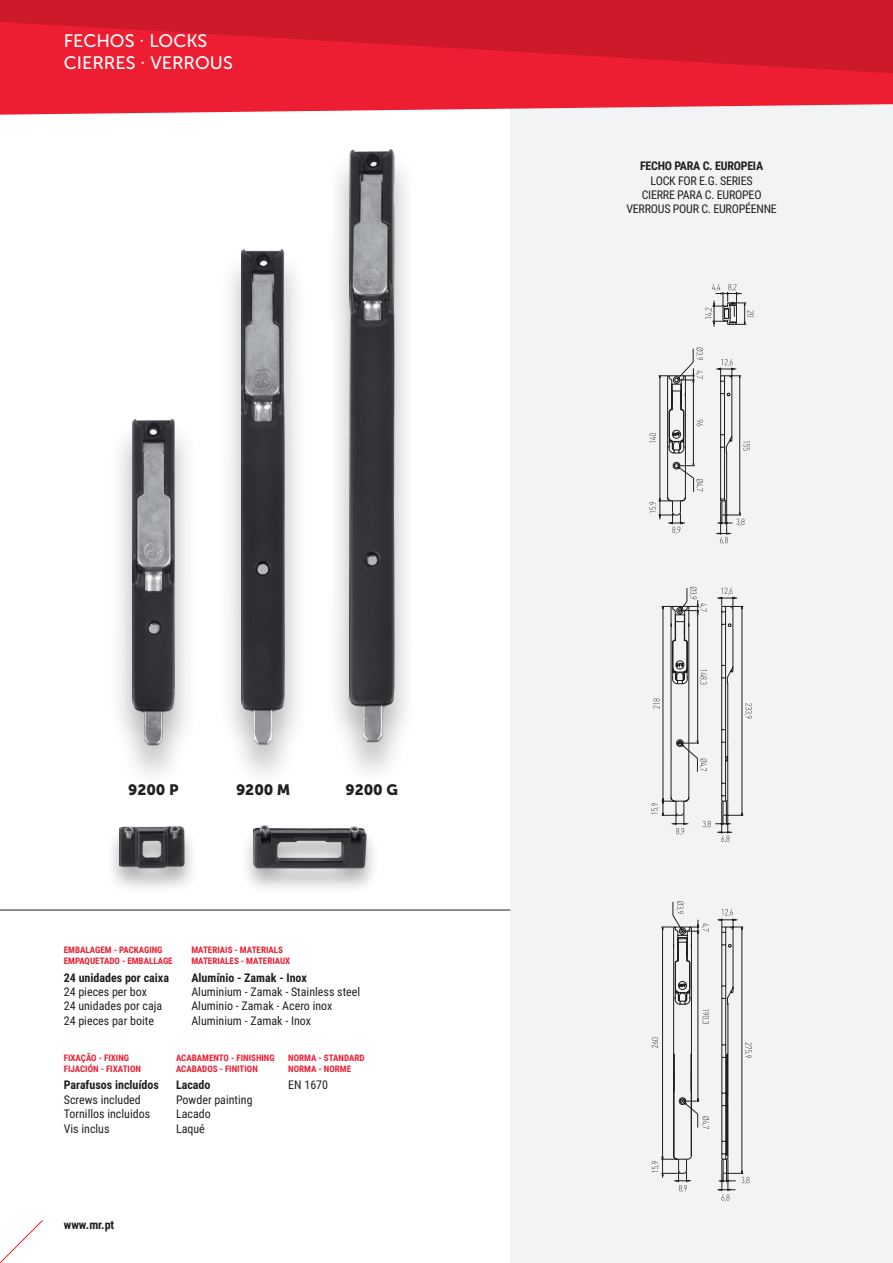
<style>
.page{position:relative;width:893px;height:1263px;background:#fff}
.page>*{position:absolute;margin:0;border:0;box-sizing:border-box;transform-origin:0 0}
.t1{font:18px "Museo Sans 500";color:#fff}
.t2{font:15px "Museo Sans 900";color:#231f20}
.t3{font:12px "Roboto Condensed";color:#231f20}
.t4{font:700 12px "Roboto Condensed";color:#231f20}
.t5{font:12px "Roboto Condensed";letter-spacing:-.02em;color:#231f20}
.t6{font:700 12px "Roboto Condensed";letter-spacing:-.02em;color:#231f20}
.t7{font:700 9px "Roboto Condensed";color:#ed1d32}
</style>
<div class="page">
<div style="left:510px;top:0;width:383px;height:1263px;background:#f2f3f4"></div>
<svg style="left:0;top:0;width:893px;height:115px;background:#e02538"></svg>
<svg style="left:0;top:1220px;width:43px;height:43px"></svg>
<hr style="left:0;top:910px;width:510px;height:1px;background:#231f20">
<svg style="left:651px;top:587px;width:101px;height:256px"></svg>
<svg style="left:652px;top:901px;width:99px;height:300px"></svg>
<svg style="left:649px;top:348px;width:101px;height:196px"></svg>
<svg style="left:705px;top:284px;width:49px;height:43px"></svg>
<div style="left:326px;top:149px;width:91px;height:638px;background:#231f20;opacity:.35"></div>
<img style="left:349px;top:150px;width:45px;height:593px">
<div style="left:218px;top:249px;width:90px;height:540px;background:#231f20;opacity:.35"></div>
<img style="left:242px;top:249px;width:43px;height:496px">
<div style="left:108px;top:418px;width:91px;height:371px;background:#231f20;opacity:.35"></div>
<img style="left:132px;top:419px;width:43px;height:326px">
<div style="left:240px;top:825px;width:140px;height:70px;background:#231f20;opacity:.35"></div>
<img style="left:254px;top:825px;width:113px;height:43px">
<div style="left:106px;top:826px;width:93px;height:69px;background:#231f20;opacity:.35"></div>
<img style="left:119px;top:827px;width:66px;height:41px">
<p class="t1" style="left:64px;top:31px;width:145px">FECHOS · LOCKS</p>
<p class="t1" style="left:64px;top:53px;width:171px">CIERRES · VERROUS</p>
<p class="t2" style="left:128px;top:781px;width:52px">9200 P</p>
<p class="t2" style="left:236px;top:781px;width:56px">9200 M</p>
<p class="t2" style="left:345px;top:781px;width:54px">9200 G</p>
<p class="t7" style="left:64px;top:944px;width:100px">EMBALAGEM - PACKAGING</p>
<p class="t7" style="left:64px;top:954px;width:110px">EMPAQUETADO - EMBALLAGE</p>
<p class="t4" style="left:64px;top:969px;width:107px">24 unidades por caixa</p>
<p class="t3" style="left:64px;top:983px;width:85px">24 pieces per box</p>
<p class="t3" style="left:64px;top:998px;width:100px">24 unidades por caja</p>
<p class="t3" style="left:64px;top:1012px;width:92px">24 pieces par boite</p>
<p class="t7" style="left:191px;top:944px;width:93px">MATERIAIS - MATERIALS</p>
<p class="t7" style="left:191px;top:954px;width:100px">MATERIALES - MATERIAUX</p>
<p class="t4" style="left:191px;top:969px;width:117px">Alumínio - Zamak - Inox</p>
<p class="t3" style="left:191px;top:983px;width:170px">Aluminium - Zamak - Stainless steel</p>
<p class="t3" style="left:191px;top:998px;width:143px">Aluminio - Zamak - Acero inox</p>
<p class="t3" style="left:191px;top:1012px;width:121px">Aluminium - Zamak - Inox</p>
<p class="t7" style="left:64px;top:1052px;width:67px">FIXAÇÃO - FIXING</p>
<p class="t7" style="left:64px;top:1062px;width:79px">FIJACIÓN - FIXATION</p>
<p class="t4" style="left:64px;top:1077px;width:97px">Parafusos incluídos</p>
<p class="t3" style="left:64px;top:1091px;width:79px">Screws included</p>
<p class="t3" style="left:64px;top:1105px;width:88px">Tornillos incluidos</p>
<p class="t3" style="left:64px;top:1120px;width:47px">Vis inclus</p>
<p class="t7" style="left:176px;top:1052px;width:100px">ACABAMENTO - FINISHING</p>
<p class="t7" style="left:176px;top:1062px;width:83px">ACABADOS - FINITION</p>
<p class="t4" style="left:176px;top:1077px;width:36px">Lacado</p>
<p class="t3" style="left:176px;top:1091px;width:78px">Powder painting</p>
<p class="t3" style="left:176px;top:1105px;width:36px">Lacado</p>
<p class="t3" style="left:176px;top:1120px;width:30px">Laqué</p>
<p class="t7" style="left:288px;top:1052px;width:78px">NORMA - STANDARD</p>
<p class="t7" style="left:288px;top:1062px;width:64px">NORMA - NORME</p>
<p class="t3" style="left:288px;top:1077px;width:41px">EN 1670</p>
<p class="t4" style="left:64px;top:1217px;width:52px">www.mr.pt</p>
<p class="t6" style="left:640px;top:157px;width:125px">FECHO PARA C. EUROPEIA</p>
<p class="t5" style="left:651px;top:172px;width:104px">LOCK FOR E.G. SERIES</p>
<p class="t5" style="left:642px;top:186px;width:121px">CIERRE PARA C. EUROPEO</p>
<p class="t5" style="left:626px;top:201px;width:152px">VERROUS POUR C. EUROPÉENNE</p>
</div>
